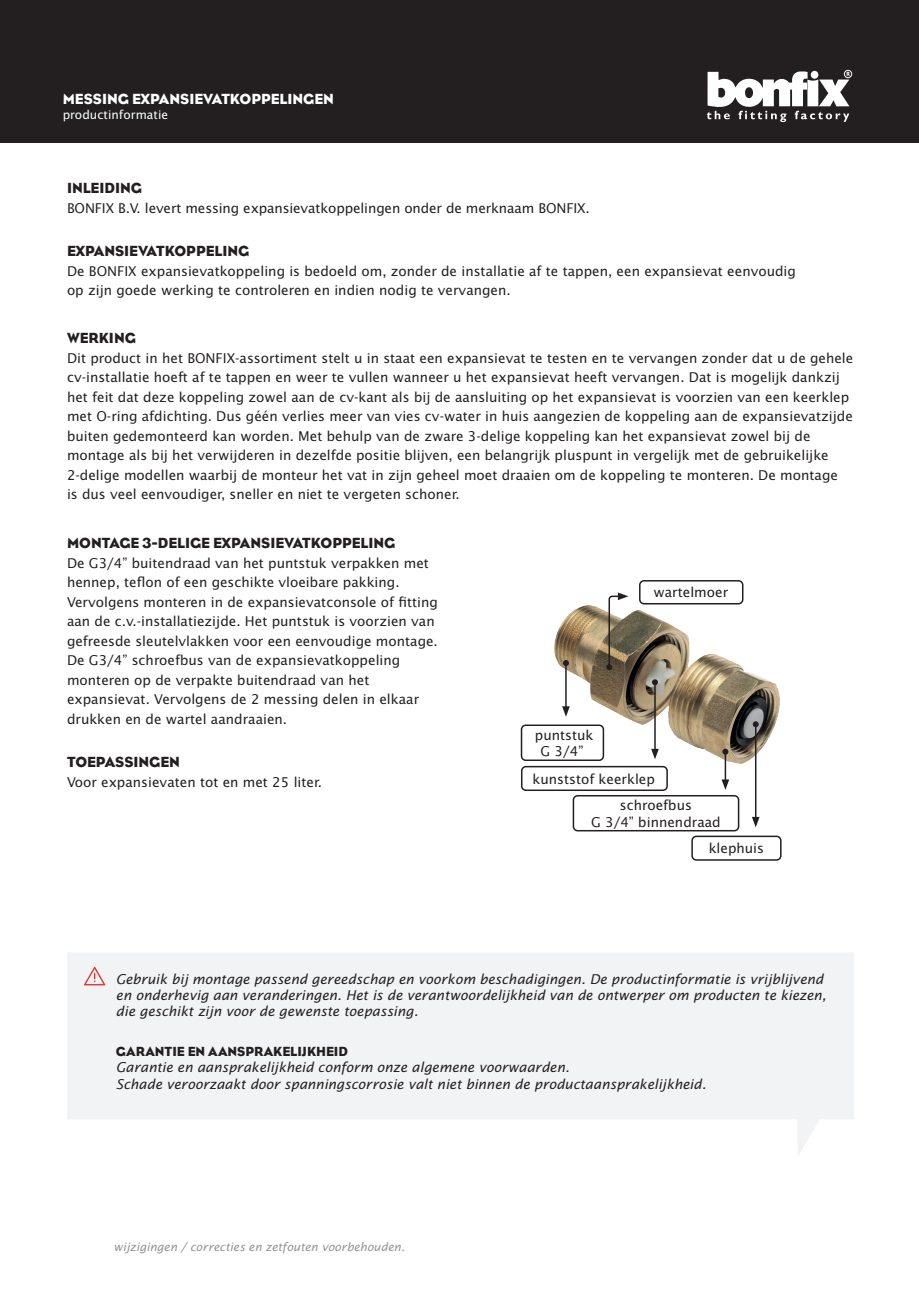
<style>
.page{position:relative;width:919px;height:1289px;background:#fff}
.page>*{position:absolute;margin:0;border:0;box-sizing:border-box;transform-origin:0 0}
.Teksttitel{font:15px "Eagle";color:#231f20}
.t1{font:15px "Eagle";color:#fff}
.t2{font:13.5px/19.5px "Lucida Sans Std";color:#231f20}
.t3{font:italic 13.5px/16.2px "Lucida Sans Std";color:#231f20}
.Teksttitel-2{font:13.5px "Eagle";color:#231f20}
.t4{font:12px "Lucida Sans Std";color:#fff}
.t5{font:italic 11.55px "Lucida Sans Std";color:#939598}
</style>
<div class="page">
<div style="left:0;top:0;width:918px;height:142px;background:#231f20"></div>
<svg style="left:706px;top:70px;width:146px;height:52px"></svg>
<img style="left:551px;top:589px;width:229px;height:201px">
<hr style="left:755px;top:724px;width:1px;height:95px;background:#231f20">
<svg style="left:752px;top:721px;width:6px;height:6px"></svg>
<svg style="left:752px;top:816px;width:7px;height:11px"></svg>
<div style="left:691px;top:835px;width:90px;height:25px;border:2px solid #231f20;border-radius:4px"></div>
<div style="left:572px;top:795px;width:167px;height:36px;border:2px solid #231f20;border-radius:4px"></div>
<hr style="left:724px;top:751px;width:2px;height:30px;background:#231f20">
<svg style="left:722px;top:748px;width:6px;height:6px"></svg>
<svg style="left:721px;top:779px;width:8px;height:11px"></svg>
<div style="left:521px;top:766px;width:146px;height:25px;border:2px solid #231f20;border-radius:4px"></div>
<hr style="left:654px;top:682px;width:1px;height:69px;background:#231f20">
<svg style="left:652px;top:679px;width:6px;height:6px"></svg>
<svg style="left:651px;top:748px;width:7px;height:11px"></svg>
<svg style="left:606px;top:592px;width:22px;height:78px"></svg>
<div style="left:639px;top:580px;width:104px;height:24px;border:2px solid #231f20;border-radius:4px"></div>
<hr style="left:565px;top:663px;width:1px;height:45px;background:#231f20">
<svg style="left:563px;top:660px;width:6px;height:6px"></svg>
<svg style="left:562px;top:706px;width:7px;height:10px"></svg>
<div style="left:521px;top:725px;width:82px;height:35px;background:#fff;border-radius:4px"></div>
<div style="left:520px;top:724px;width:84px;height:37px;border:2px solid #231f20;border-radius:4px"></div>
<svg style="left:67px;top:953px;width:787px;height:202px;fill:#f2f3f4"></svg>
<svg style="left:84px;top:966px;width:21px;height:19px"></svg>
<p class="t1" style="left:63px;top:90px;width:273px">MESSING EXPANSIEVATKOPPELINGEN</p>
<p class="t4" style="left:63px;top:108px;width:107px">productinformatie</p>
<p class="Teksttitel" style="left:67px;top:180px;width:76px">INLEIDING</p>
<p class="t2" style="left:67px;top:198px;width:524px">BONFIX B.V. levert messing expansievatkoppelingen onder de merknaam BONFIX.</p>
<p class="Teksttitel" style="left:67px;top:243px;width:184px">EXPANSIEVATKOPPELING</p>
<p class="t2" style="left:67px;top:261px;width:730px">De BONFIX expansievatkoppeling is bedoeld om, zonder de installatie af te tappen, een expansievat eenvoudig</p>
<p class="t2" style="left:67px;top:281px;width:445px">op zijn goede werking te controleren en indien nodig te vervangen.</p>
<p class="Teksttitel" style="left:67px;top:330px;width:70px">WERKING</p>
<p class="t2" style="left:67px;top:348px;width:787px">Dit product in het BONFIX-assortiment stelt u in staat een expansievat te testen en te vervangen zonder dat u de gehele cv-installatie hoeft af te tappen en weer te vullen wanneer u het expansievat heeft vervangen. Dat is mogelijk dankzij het feit dat deze koppeling zowel aan de cv-kant als bij de aansluiting op het expansievat is voorzien van een keerklep met O-ring afdichting. Dus géén verlies meer van vies cv-water in huis aangezien de koppeling aan de expansievatzijde buiten gedemonteerd kan worden. Met behulp van de zware 3-delige koppeling kan het expansievat zowel bij de montage als bij het verwijderen in dezelfde positie blijven, een belangrijk pluspunt in vergelijk met de gebruikelijke 2-delige modellen waarbij de monteur het vat in zijn geheel moet draaien om de koppeling te monteren. De montage</p>
<p class="t2" style="left:67px;top:485px;width:394px">is dus veel eenvoudiger, sneller en niet te vergeten schoner.</p>
<p class="Teksttitel" style="left:67px;top:534px;width:330px">MONTAGE 3-DELIGE EXPANSIEVATKOPPELING</p>
<p class="t2" style="left:67px;top:553px;width:372px">De G3/4” buitendraad van het puntstuk verpakken met hennep, teflon of een geschikte vloeibare pakking.<br>Vervolgens monteren in de expansievatconsole of fitting aan de c.v.-installatiezijde. Het puntstuk is voorzien van gefreesde sleutelvlakken voor een eenvoudige montage.<br>De G3/4” schroefbus van de expansievatkoppeling monteren op de verpakte buitendraad van het expansievat. Vervolgens de 2 messing delen in elkaar drukken en de wartel aandraaien.</p>
<p class="Teksttitel" style="left:67px;top:753px;width:114px">TOEPASSINGEN</p>
<p class="t2" style="left:67px;top:772px;width:256px">Voor expansievaten tot en met 25 liter.</p>
<p class="t2" style="left:653px;top:583px;width:76px">wartelmoer</p>
<p class="t2" style="left:535px;top:725px;width:60px">puntstuk</p>
<p class="t2" style="left:540px;top:741px;width:44px">G 3/4”</p>
<p class="t2" style="left:532px;top:769px;width:124px">kunststof keerklep</p>
<p class="t2" style="left:620px;top:795px;width:74px">schroefbus</p>
<p class="t2" style="left:591px;top:812px;width:131px">G 3/4” binnendraad</p>
<p class="t2" style="left:708px;top:839px;width:57px">klephuis</p>
<p class="t3" style="left:116px;top:970px;width:711px">Gebruik bij montage passend gereedschap en voorkom beschadigingen. De productinformatie is vrijblijvend en onderhevig aan veranderingen. Het is de verantwoordelijkheid van de ontwerper om producten te kiezen, die geschikt zijn voor de gewenste toepassing.</p>
<p class="Teksttitel-2" style="left:116px;top:1043px;width:233px">GARANTIE EN AANSPRAKELIJKHEID</p>
<p class="t3" style="left:116px;top:1059px;width:455px">Garantie en aansprakelijkheid conform onze algemene voorwaarden.</p>
<p class="t3" style="left:116px;top:1075px;width:591px">Schade veroorzaakt door spanningscorrosie valt niet binnen de productaansprakelijkheid.</p>
<p class="t5" style="left:114px;top:1240px;width:292px">wijzigingen / correcties en zetfouten voorbehouden.</p>
</div>
